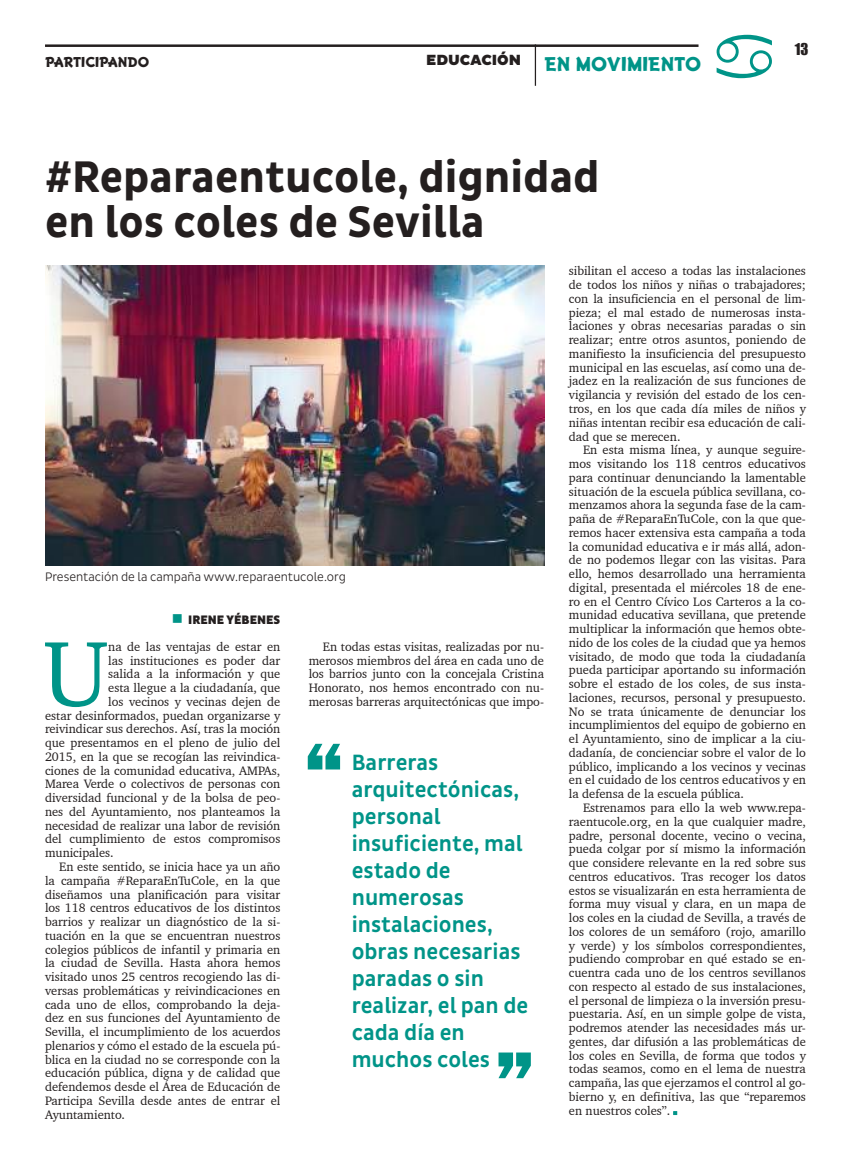
<style>
.page{position:relative;width:851px;height:1170px;background:#fff}
.page>*{position:absolute;margin:0;border:0;box-sizing:border-box;transform-origin:0 0}
.t1{font:94.5px "Charter IT Cby BT";color:#009488}
.t2{font:800 90px "Franklin Gothic";color:#009488}
.t3{font:700 45px/45px "Pluto Sans Cond";color:#241f1f}
.t4{font:500 22.5px/27px "Pluto Sans Cond";color:#009488}
.t5{font:17.5px "Adventuring";color:#009488}
.t6{font:900 15px "Pluto Sans";color:#241f1f}
.t7{font:15px "Impact";color:#241f1f}
.t8{font:12.5px/13.8px "Charter IT Cby BT";color:#241f1f;text-align:justify}
.t9{font:300 12.5px "Pluto Sans Cond";color:#241f1f}
.t10{font:900 12.5px "Pluto Sans Cond";color:#241f1f}
.t11{font:12.5px "Adventuring";color:#241f1f}
.s1{color:#009488}
</style>
<div class="page">
<hr style="left:45px;top:44px;width:653px;height:3px;background:#241f1f">
<hr style="left:534px;top:44px;width:2px;height:42px;background:#241f1f">
<img style="left:45px;top:266px;width:499px;height:299px">
<svg style="left:673px;top:1111px;width:4px;height:3px"></svg>
<p class="t6" style="left:426px;top:51px;width:97px">EDUCACIÓN</p>
<p class="t11" style="left:45px;top:53px;width:106px">PARTICIPANDO</p>
<h3 class="t5" style="left:544px;top:52px;width:158px">EN MOVIMIENTO</h3>
<h3 class="t3" style="left:45px;top:155px;width:556px">#Reparaentucole, dignidad en los coles de Sevilla</h3>
<p class="t7" style="left:794px;top:38px;width:15px">13</p>
<p class="t9" style="left:45px;top:570px;width:302px">Presentación de la campaña www.reparaentucole.org</p>
<p class="t10" style="left:172px;top:612px;width:110px"><span class="s1">■</span> IRENE YÉBENES</p>
<p class="t8" style="left:308px;top:639px;width:237px;text-indent:14px">En todas estas visitas, realizadas por nu&shy;merosos miembros del área en cada uno de los barrios junto con la concejala Cristina Honorato, nos hemos encontrado con nu&shy;merosas barreras arquitectónicas que impo-</p>
<h1 class="t1" style="left:43px;top:614px;width:67px">U</h1>
<p class="t8" style="left:108px;top:639px;width:173px">na de las ventajas de estar en</p>
<p class="t8" style="left:108px;top:653px;width:173px">las instituciones es poder dar</p>
<p class="t8" style="left:108px;top:667px;width:173px">salida a la información y que</p>
<p class="t8" style="left:108px;top:680px;width:173px">esta llegue a la ciudadanía, que</p>
<p class="t8" style="left:108px;top:694px;width:173px">los vecinos y vecinas dejen de</p>
<p class="t8" style="left:45px;top:708px;width:237px">estar desinformados, puedan organizarse y</p>
<p class="t8" style="left:45px;top:722px;width:237px">reivindicar sus derechos. Así, tras la moción</p>
<p class="t8" style="left:45px;top:735px;width:237px">que presentamos en el pleno de julio del</p>
<p class="t8" style="left:45px;top:749px;width:237px">2015, en la que se recogían las reivindica-</p>
<p class="t8" style="left:45px;top:763px;width:237px">ciones de la comunidad educativa, AMPAs,</p>
<p class="t8" style="left:45px;top:777px;width:237px">Marea Verde o colectivos de personas con</p>
<p class="t8" style="left:45px;top:790px;width:237px">diversidad funcional y de la bolsa de peo-</p>
<p class="t8" style="left:45px;top:804px;width:237px">nes del Ayuntamiento, nos planteamos la</p>
<p class="t8" style="left:45px;top:818px;width:237px">necesidad de realizar una labor de revisión</p>
<p class="t8" style="left:45px;top:832px;width:237px">del cumplimiento de estos compromisos</p>
<p class="t8" style="left:45px;top:845px;width:70px">municipales.</p>
<p class="t8" style="left:59px;top:859px;width:222px">En este sentido, se inicia hace ya un año</p>
<p class="t8" style="left:45px;top:873px;width:237px">la campaña #ReparaEnTuCole, en la que</p>
<p class="t8" style="left:45px;top:887px;width:237px">diseñamos una planificación para visitar</p>
<p class="t8" style="left:45px;top:900px;width:237px">los 118 centros educativos de los distintos</p>
<p class="t8" style="left:45px;top:914px;width:237px">barrios y realizar un diagnóstico de la si-</p>
<p class="t8" style="left:45px;top:928px;width:237px">tuación en la que se encuentran nuestros</p>
<p class="t8" style="left:45px;top:942px;width:237px">colegios públicos de infantil y primaria en</p>
<p class="t8" style="left:45px;top:955px;width:237px">la ciudad de Sevilla. Hasta ahora hemos</p>
<p class="t8" style="left:45px;top:969px;width:237px">visitado unos 25 centros recogiendo las di-</p>
<p class="t8" style="left:45px;top:983px;width:237px">versas problemáticas y reivindicaciones en</p>
<p class="t8" style="left:45px;top:997px;width:237px">cada uno de ellos, comprobando la deja-</p>
<p class="t8" style="left:45px;top:1010px;width:237px">dez en sus funciones del Ayuntamiento de</p>
<p class="t8" style="left:45px;top:1024px;width:237px">Sevilla, el incumplimiento de los acuerdos</p>
<p class="t8" style="left:45px;top:1038px;width:237px">plenarios y cómo el estado de la escuela pú-</p>
<p class="t8" style="left:45px;top:1052px;width:237px">blica en la ciudad no se corresponde con la</p>
<p class="t8" style="left:45px;top:1065px;width:237px">educación pública, digna y de calidad que</p>
<p class="t8" style="left:45px;top:1079px;width:237px">defendemos desde el Área de Educación de</p>
<p class="t8" style="left:45px;top:1093px;width:237px">Participa Sevilla desde antes de entrar el</p>
<p class="t8" style="left:45px;top:1107px;width:82px">Ayuntamiento.</p>
<h2 class="t2" style="left:303px;top:715px;width:43px">“</h2>
<h3 class="t4" style="left:351px;top:748px;width:178px">Barreras arquitectónicas, personal insuficiente, mal estado de numerosas instalaciones, obras necesarias paradas o sin realizar, el pan de cada día en muchos coles</h3>
<h2 class="t2" style="left:494px;top:1023px;width:43px">”</h2>
<p class="t8" style="left:568px;top:264px;width:238px">sibilitan el acceso a todas las instalaciones de todos los niños y niñas o trabajadores; con la insuficiencia en el personal de lim&shy;pieza; el mal estado de numerosas insta&shy;laciones y obras necesarias paradas o sin realizar; entre otros asuntos, poniendo de manifiesto la insuficiencia del presupuesto municipal en las escuelas, así como una de&shy;jadez en la realización de sus funciones de vigilancia y revisión del estado de los cen&shy;tros, en los que cada día miles de niños y niñas intentan recibir esa educación de cali&shy;dad que se merecen.</p>
<p class="t8" style="left:568px;top:443px;width:238px;text-indent:14px">En esta misma línea, y aunque seguire&shy;mos visitando los 118 centros educativos para continuar denunciando la lamentable situación de la escuela pública sevillana, co&shy;menzamos ahora la segunda fase de la cam&shy;paña de #ReparaEnTuCole, con la que que&shy;remos hacer extensiva esta campaña a toda la comunidad educativa e ir más allá, adon&shy;de no podemos llegar con las visitas. Para ello, hemos desarrollado una herramienta digital, presentada el miércoles 18 de ene&shy;ro en el Centro Cívico Los Carteros a la co&shy;munidad educativa sevillana, que pretende multiplicar la información que hemos obte&shy;nido de los coles de la ciudad que ya hemos visitado, de modo que toda la ciudadanía pueda participar aportando su información sobre el estado de los coles, de sus insta&shy;laciones, recursos, personal y presupuesto.<br>No se trata únicamente de denunciar los incumplimientos del equipo de gobierno en el Ayuntamiento, sino de implicar a la ciu&shy;dadanía, de concienciar sobre el valor de lo público, implicando a los vecinos y vecinas en el cuidado de los centros educativos y en la defensa de la escuela pública.</p>
<p class="t8" style="left:568px;top:800px;width:238px;text-indent:14px">Estrenamos para ello la web www.repa&shy;raentucole.org, en la que cualquier madre, padre, personal docente, vecino o vecina, pueda colgar por sí mismo la información que considere relevante en la red sobre sus centros educativos. Tras recoger los datos estos se visualizarán en esta herramienta de forma muy visual y clara, en un mapa de los coles en la ciudad de Sevilla, a través de los colores de un semáforo (rojo, amarillo y verde) y los símbolos correspondientes, pudiendo comprobar en qué estado se en&shy;cuentra cada uno de los centros sevillanos con respecto al estado de sus instalaciones, el personal de limpieza o la inversión presu&shy;puestaria. Así, en un simple golpe de vista, podremos atender las necesidades más ur&shy;gentes, dar difusión a las problemáticas de los coles en Sevilla, de forma que todos y todas seamos, como en el lema de nuestra campaña, las que ejerzamos el control al go&shy;bierno y, en definitiva, las que “reparemos en nuestros coles”.</p>
</div>
